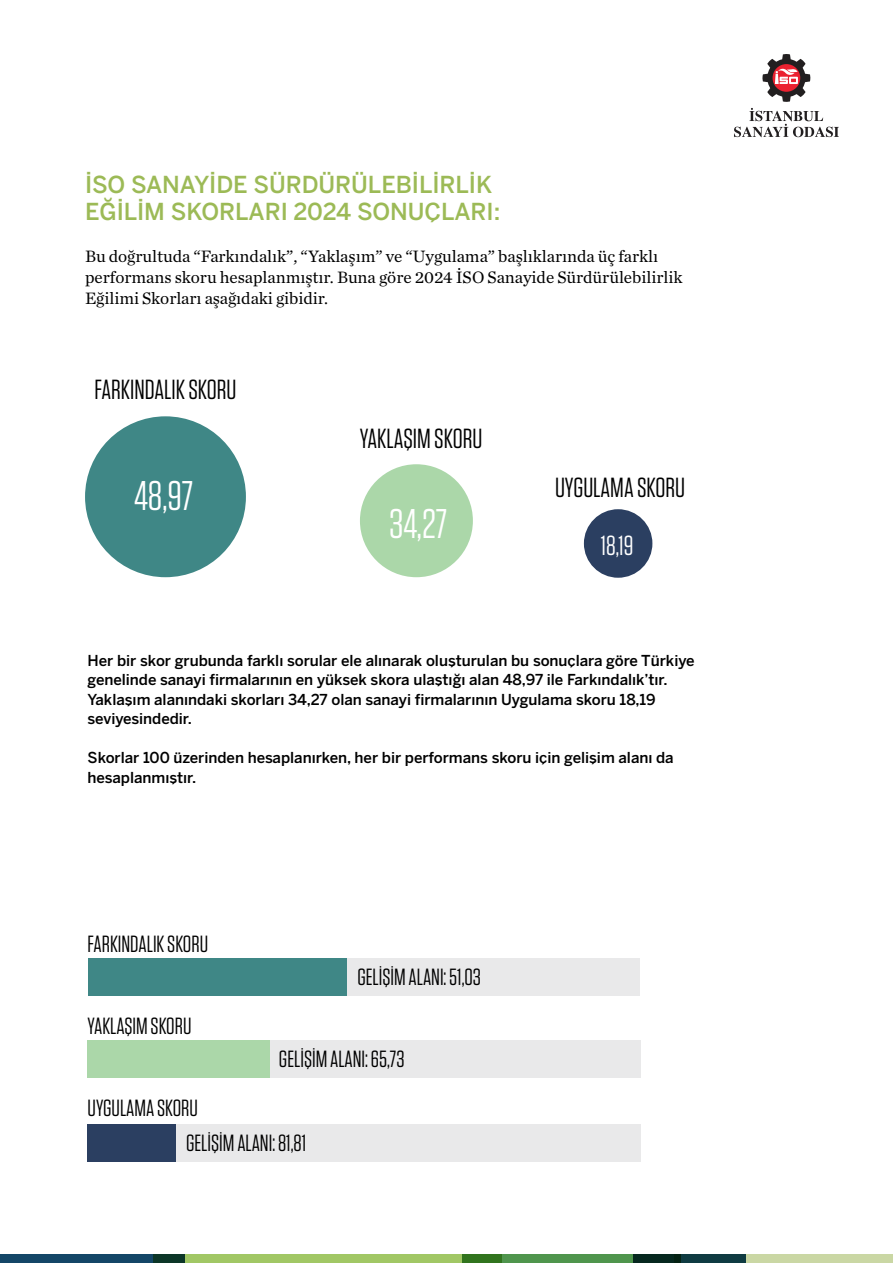
<style>
.page{position:relative;width:893px;height:1263px;background:#fff}
.page>*{position:absolute;margin:0;border:0;box-sizing:border-box;transform-origin:0 0}
.t1{font:41.4px "Tungsten";color:#fff}
.t2{font:27.6px "Tungsten";color:#000}
.t3{font:27.6px "Tungsten";color:#fff}
.t4{font:23.4px "Tungsten";color:#000}
.t5{font:500 23.25px/27px "Benton Sans";letter-spacing:-.005em;color:#9cba56}
.t6{font:17.25px/21px "Chronicle Text G1";letter-spacing:-.005em;color:#000}
.t7{font:500 15px/19.5px "Benton Sans";letter-spacing:-.005em;color:#000}
</style>
<div class="page">
<div style="left:0;top:1254px;width:185px;height:9px;background:#144667"></div>
<div style="left:153px;top:1254px;width:349px;height:9px;background:#a1c765"></div>
<div style="left:674px;top:1254px;width:219px;height:9px;background:#cad7a4"></div>
<svg style="left:462px;top:1254px;width:172px;height:9px;background:#478c41"></svg>
<svg style="left:634px;top:1254px;width:112px;height:9px"></svg>
<svg style="left:762px;top:54px;width:49px;height:48px"></svg>
<svg style="left:734px;top:108px;width:105px;height:29px"></svg>
<div style="left:85px;top:416px;width:161px;height:161px;background:#3f8786;border-radius:50%"></div>
<div style="left:584px;top:509px;width:68px;height:69px;background:#2b3f61;border-radius:50%"></div>
<div style="left:360px;top:464px;width:113px;height:113px;background:#abd7a9;border-radius:50%"></div>
<div style="left:88px;top:958px;width:259px;height:37px;background:#3f8786"></div>
<div style="left:88px;top:1040px;width:182px;height:37px;background:#abd7a9"></div>
<div style="left:88px;top:1124px;width:88px;height:37px;background:#2b3f61"></div>
<div style="left:347px;top:958px;width:293px;height:37px;background:#e9e9ea"></div>
<div style="left:270px;top:1040px;width:370px;height:37px;background:#e9e9ea"></div>
<div style="left:176px;top:1124px;width:464px;height:37px;background:#e9e9ea"></div>
<h3 class="t5" style="left:85px;top:171px;width:417px">İSO SANAYİDE SÜRDÜRÜLEBİLİRLİK<br>EĞİLİM SKORLARI 2024 SONUÇLARI:</h3>
<p class="t6" style="left:85px;top:245px;width:599px">Bu doğrultuda “Farkındalık”, “Yaklaşım” ve “Uygulama” başlıklarında üç farklı performans skoru hesaplanmıştır. Buna göre 2024 İSO Sanayide Sürdürülebilirlik<br>Eğilimi Skorları aşağıdaki gibidir.</p>
<h2 class="t2" style="left:94px;top:375px;width:144px">FARKINDALIK SKORU</h2>
<h1 class="t1" style="left:134px;top:475px;width:61px">48,97</h1>
<h2 class="t2" style="left:360px;top:424px;width:124px">YAKLAŞIM SKORU</h2>
<h1 class="t1" style="left:389px;top:502px;width:60px">34,27</h1>
<h2 class="t2" style="left:555px;top:473px;width:132px">UYGULAMA SKORU</h2>
<h2 class="t3" style="left:601px;top:531px;width:34px">18,19</h2>
<p class="t7" style="left:88px;top:650px;width:608px">Her bir skor grubunda farklı sorular ele alınarak oluşturulan bu sonuçlara göre Türkiye genelinde sanayi firmalarının en yüksek skora ulaştığı alan 48,97 ile Farkındalık’tır.<br>Yaklaşım alanındaki skorları 34,27 olan sanayi firmalarının Uygulama skoru 18,19 seviyesindedir.</p>
<p class="t7" style="left:88px;top:748px;width:588px">Skorlar 100 üzerinden hesaplanırken, her bir performans skoru için gelişim alanı da hesaplanmıştır.</p>
<h3 class="t4" style="left:88px;top:931px;width:122px">FARKINDALIK SKORU</h3>
<h3 class="t4" style="left:88px;top:1014px;width:105px">YAKLAŞIM SKORU</h3>
<h3 class="t4" style="left:88px;top:1096px;width:112px">UYGULAMA SKORU</h3>
<h3 class="t4" style="left:357px;top:964px;width:125px">GELİŞİM ALANI: 51,03</h3>
<h3 class="t4" style="left:279px;top:1047px;width:127px">GELİŞİM ALANI: 65,73</h3>
<h3 class="t4" style="left:186px;top:1131px;width:122px">GELİŞİM ALANI: 81,81</h3>
</div>
